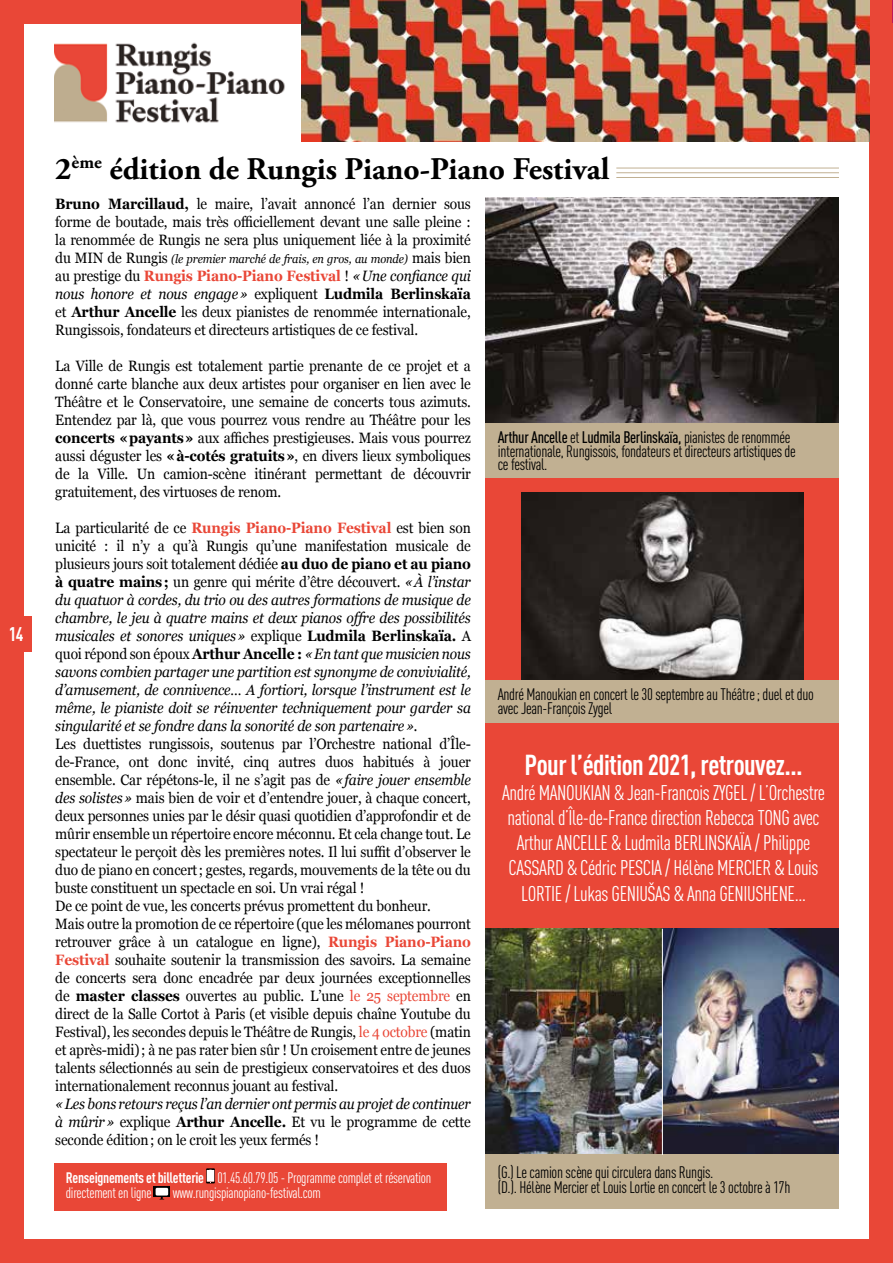
<style>
.page{position:relative;width:893px;height:1263px;background:#fff}
.page>*{position:absolute;margin:0;border:0;box-sizing:border-box;transform-origin:0 0}
.t1{font:700 31.5px "Adobe Garamond Pro";color:#000}
.t2{font:700 28.5px "DIN Cond";letter-spacing:-.02em;color:#fff}
.t3{font:21px/25.2px "DIN Cond";letter-spacing:-.02em;color:#fff;text-align:center}
.t4{font:700 19.5px "DIN Cond";color:#fff}
.t5{font:16.5px/13.5px "DIN Cond";letter-spacing:-.02em;color:#000}
.t6{font:15px/18px "Georgia";letter-spacing:-.01em;color:#000;text-align:justify;scale:.92 1}
.t7{font:italic 15px/18px "Georgia";letter-spacing:-.01em;color:#000;text-align:justify;scale:.92 1}
.t8{font:15px/15px "DIN Cond";letter-spacing:-.02em;color:#fff}
.t9{font:italic 12px "Georgia";letter-spacing:-.01em;color:#000;scale:.92 1}
.s1{font-weight:700}
.s2{font-style:normal;font-size:15px}
.s3{font-weight:700;color:#e94737}
.s4{font-style:italic}
.s5{font-style:normal}
.s6{font-weight:700;font-style:normal;color:#e94737}
.s7{font-weight:700;font-style:normal}
.s8{color:#e94737}
.s9{font-weight:500}
</style>
<div class="page">
<div style="left:486px;top:478px;width:353px;height:451px;background:#e94737"></div>
<div style="left:0;top:0;width:893px;height:24px;background:#e94737"></div>
<svg style="left:892px;top:0;width:1px;height:23px"></svg>
<div style="left:0;top:1239px;width:893px;height:24px;background:#e94737"></div>
<hr style="left:616px;top:177px;width:223px;height:1px;background:#c1b092">
<hr style="left:616px;top:172px;width:223px;height:1px;background:#c1b092">
<hr style="left:616px;top:168px;width:223px;height:1px;background:#c1b092">
<div style="left:54px;top:1163px;width:392px;height:47px;background:#e94737"></div>
<svg style="left:206px;top:1168px;width:9px;height:15px"></svg>
<svg style="left:154px;top:1187px;width:16px;height:10px"></svg>
<div style="left:156px;top:1188px;width:12px;height:7px;background:#fff"></div>
<svg style="left:159px;top:1196px;width:6px;height:3px"></svg>
<img style="left:486px;top:198px;width:353px;height:226px">
<img style="left:486px;top:929px;width:176px;height:226px">
<img style="left:54px;top:42px;width:231px;height:81px">
<img style="left:663px;top:929px;width:176px;height:226px">
<img style="left:521px;top:493px;width:282px;height:187px">
<div style="left:0;top:0;width:23px;height:1263px;background:#e94737"></div>
<div style="left:869px;top:24px;width:24px;height:1239px;background:#e94737"></div>
<div style="left:486px;top:424px;width:353px;height:54px;background:#c1b092"></div>
<div style="left:486px;top:680px;width:353px;height:42px;background:#c1b092"></div>
<div style="left:486px;top:1155px;width:353px;height:54px;background:#c1b092"></div>
<img style="left:302px;top:0;width:567px;height:141px">
<div style="left:0;top:617px;width:31px;height:35px;background:#e94737"></div>
<h3 class="t4" style="left:9px;top:622px;width:16px">14</h3>
<h1 class="t1" style="left:55px;top:151px;width:556px">2<sup>ème</sup> édition de Rungis Piano-Piano Festival</h1>
<p class="t6" style="left:55px;top:194px;width:453px"><span class="s1">Bruno Marcillaud,</span> le maire, l’avait annoncé l’an dernier sous forme de boutade, mais très officiellement devant une salle pleine : la renommée de Rungis ne sera plus uniquement liée à la proximité</p>
<p class="t9" style="left:55px;top:250px;width:453px"><span class="s2">du MIN de Rungis</span> (le premier marché de frais, en gros, au monde) <span class="s2">mais bien</span></p>
<p class="t6" style="left:55px;top:266px;width:453px">au prestige du <span class="s3">Rungis Piano-Piano Festival</span> ! <span class="s4">«Une confiance qui nous honore et nous engage»</span> expliquent <span class="s1">Ludmila Berlinskaïa </span>et <span class="s1">Arthur Ancelle</span> les deux pianistes de renommée internationale, Rungissois, fondateurs et directeurs artistiques de ce festival.</p>
<p class="t6" style="left:55px;top:356px;width:453px">La Ville de Rungis est totalement partie prenante de ce projet et a donné carte blanche aux deux artistes pour organiser en lien avec le Théâtre et le Conservatoire, une semaine de concerts tous azimuts.<br>Entendez par là, que vous pourrez vous rendre au Théâtre pour les <span class="s1">concerts «payants»</span> aux affiches prestigieuses. Mais vous pourrez aussi déguster les <span class="s1">«à-cotés gratuits»</span>, en divers lieux symboliques de la Ville. Un camion-scène itinérant permettant de découvrir gratuitement, des virtuoses de renom.</p>
<p class="t7" style="left:55px;top:518px;width:453px"><span class="s5">La particularité de ce</span> <span class="s6">Rungis Piano-Piano Festival</span> <span class="s5">est bien son unicité : il n’y a qu’à Rungis qu’une manifestation musicale de plusieurs jours soit totalement dédiée</span> <span class="s7">au duo de piano et au piano à quatre mains;</span> <span class="s5">un genre qui mérite d’être découvert.</span> «À l’instar du quatuor à cordes, du trio ou des autres formations de musique de chambre, le jeu à quatre mains et deux pianos offre des possibilités musicales et sonores uniques» <span class="s5">explique</span> <span class="s7">Ludmila Berlinskaïa.</span> <span class="s5">A quoi répond son époux</span> <span class="s7">Arthur Ancelle :</span> «En tant que musicien nous savons combien partager une partition est synonyme de convivialité, d’amusement, de connivence… A fortiori, lorsque l’instrument est le même, le pianiste doit se réinventer techniquement pour garder sa singularité et se fondre dans la sonorité de son partenaire».</p>
<p class="t6" style="left:55px;top:734px;width:453px;text-align:left">Les duettistes rungissois, soutenus par l’Orchestre national d’Île&shy;de-France, ont donc invité, cinq autres duos habitués à jouer ensemble. Car répétons-le, il ne s’agit pas de <span class="s4">«faire jouer ensemble des solistes»</span> mais bien de voir et d’entendre jouer, à chaque concert, deux personnes unies par le désir quasi quotidien d’approfondir et de mûrir ensemble un répertoire encore méconnu. Et cela change tout. Le spectateur le perçoit dès les premières notes. Il lui suffit d’observer le duo de piano en concert; gestes, regards, mouvements de la tête ou du buste constituent un spectacle en soi. Un vrai régal !<br>De ce point de vue, les concerts prévus promettent du bonheur.<br>Mais outre la promotion de ce répertoire (que les mélomanes pourront retrouver grâce à un catalogue en ligne), <span class="s3">Rungis Piano-Piano Festival</span> souhaite soutenir la transmission des savoirs. La semaine de concerts sera donc encadrée par deux journées exceptionnelles de <span class="s1">master classes</span> ouvertes au public. L’une <span class="s8">le 25 septembre</span> en direct de la Salle Cortot à Paris (et visible depuis chaîne Youtube du Festival), les secondes depuis le Théâtre de Rungis, <span class="s8">le 4 octobre</span> (matin et après-midi); à ne pas rater bien sûr ! Un croisement entre de jeunes talents sélectionnés au sein de prestigieux conservatoires et des duos internationalement reconnus jouant au festival.</p>
<p class="t6" style="left:55px;top:1094px;width:453px"><span class="s4">«Les bons retours reçus l’an dernier ont permis au projet de continuer à mûrir»</span> explique <span class="s1">Arthur Ancelle.</span> Et vu le programme de cette seconde édition; on le croit les yeux fermés !</p>
<p class="t8" style="left:66px;top:1170px;width:367px"><span class="s1">Renseignements et billetterie</span> 01.45.60.79.05 - Programme complet et réservation directement en ligne</p>
<p class="t5" style="left:498px;top:430px;width:300px"><span class="s9">Arthur Ancelle</span> et <span class="s9">Ludmila Berlinskaïa,</span> pianistes de renommée internationale, Rungissois, fondateurs et directeurs artistiques de ce festival.</p>
<p class="t5" style="left:498px;top:687px;width:318px">André Manoukian en concert le 30 septembre au Théâtre; duel et duo avec Jean-François Zygel</p>
<h2 class="t2" style="left:524px;top:747px;width:280px">Pour l’édition 2021, retrouvez…</h2>
<p class="t3" style="left:502px;top:780px;width:325px">André MANOUKIAN &amp; Jean-Francois ZYGEL / L’Orchestre national d’Île-de-France direction Rebecca TONG avec Arthur ANCELLE &amp; Ludmila BERLINSKAÏA / Philippe CASSARD &amp; Cédric PESCIA / Hélène MERCIER &amp; Louis LORTIE / Lukas GENIUŠAS &amp; Anna GENIUSHENE…</p>
<p class="t5" style="left:498px;top:1165px;width:294px;line-height:15px">(G.) Le camion scène qui circulera dans Rungis.<br>(D.). Hélène Mercier et Louis Lortie en concert le 3 octobre à 17h</p>
<p class="t8" style="left:173px;top:1185px;width:150px">www.rungispianopiano-festival.com</p>
</div>
